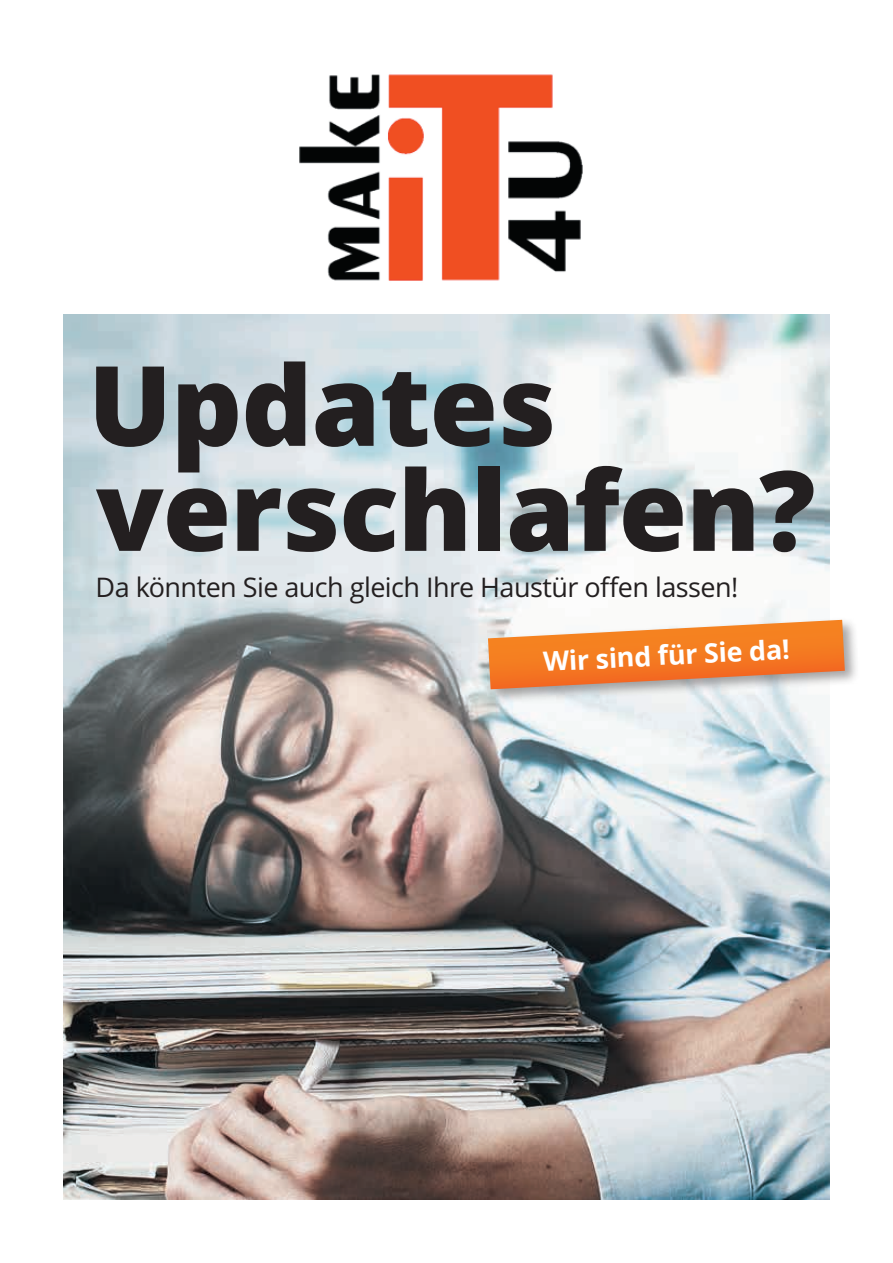
<style>
.page{position:relative;width:893px;height:1263px;background:#fff}
.page>*{position:absolute;margin:0;border:0;box-sizing:border-box;transform-origin:0 0}
.t1{font:800 111px/105px "Open Sans";letter-spacing:-.01em;color:#231f20}
.t2{font:27px "Open Sans";letter-spacing:-.02em;color:#231f20}
.t3{font:700 27px "Open Sans";color:#fff}
</style>
<div class="page">
<img style="left:64px;top:315px;width:765px;height:884px">
<div style="left:485px;top:617px;width:375px;height:87px;background:#231f20;opacity:.4"></div>
<svg style="left:488px;top:620px;width:357px;height:69px;background:#ed9452"></svg>
<img style="left:299px;top:74px;width:284px;height:207px">
<h1 class="t1" style="left:88px;top:347px;width:729px">Updates verschlafen?</h1>
<p class="t2" style="left:96px;top:569px;width:644px">Da könnten Sie auch gleich Ihre Haustür offen lassen!</p>
<p class="t3" style="left:542px;top:642px;width:248px;rotate:-3deg">Wir sind für Sie da!</p>
</div>
